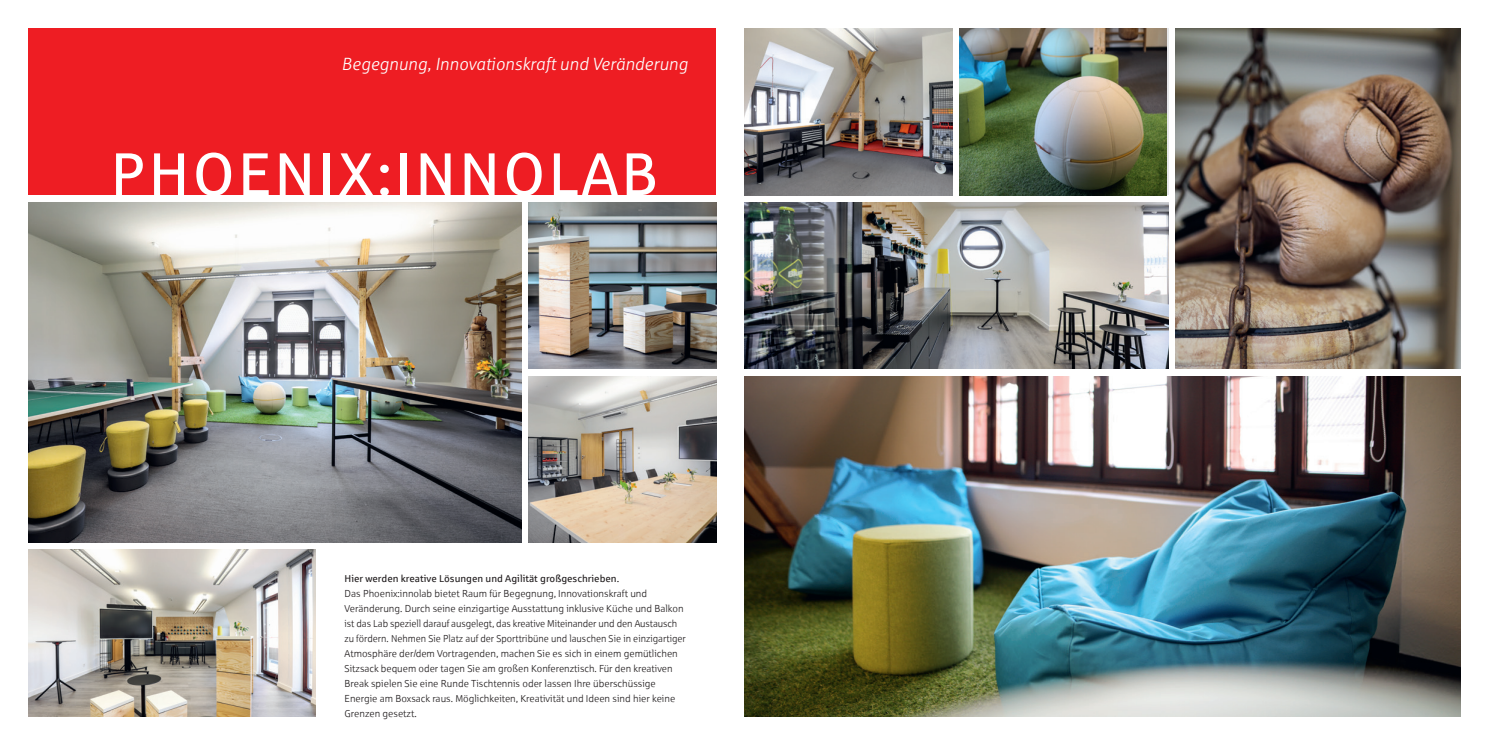
<style>
.page{position:relative;width:1489px;height:745px;background:#fff}
.page>*{position:absolute;margin:0;border:0;box-sizing:border-box;transform-origin:0 0}
.t1{font:60px "Sparkasse Rg";letter-spacing:.05em;color:#fff}
.t2{font:italic 17.5px "Sparkasse Lt";color:#fff}
.t3{font:10px/15px "Sparkasse Lt";color:#231f20}
.t4{font:10px "Sparkasse Rg";color:#231f20}
</style>
<div class="page">
<div style="left:28px;top:28px;width:688px;height:167px;background:#ee1d23"></div>
<img style="left:28px;top:202px;width:493px;height:340px">
<img style="left:528px;top:202px;width:188px;height:167px">
<img style="left:528px;top:376px;width:188px;height:166px">
<img style="left:28px;top:549px;width:287px;height:167px">
<img style="left:744px;top:376px;width:716px;height:340px">
<img style="left:1175px;top:28px;width:285px;height:341px">
<img style="left:744px;top:202px;width:424px;height:167px">
<img style="left:744px;top:28px;width:208px;height:167px">
<img style="left:959px;top:28px;width:207px;height:167px">
<h2 class="t2" style="left:341px;top:53px;width:348px">Begegnung, Innovationskraft und Veränderung</h2>
<h1 class="t1" style="left:110px;top:137px;width:549px">PHOENIX:INNOLAB</h1>
<p class="t4" style="left:344px;top:571px;width:276px">Hier werden kreative Lösungen und Agilität großgeschrieben.</p>
<p class="t3" style="left:344px;top:585px;width:343px">Das Phoenix:innolab bietet Raum für Begegnung, Innovationskraft und Veränderung. Durch seine einzigartige Ausstattung inklusive Küche und Balkon ist das Lab speziell darauf ausgelegt, das kreative Miteinander und den Austausch zu fördern. Nehmen Sie Platz auf der Sporttribüne und lauschen Sie in einzigartiger Atmosphäre der/dem Vortragenden, machen Sie es sich in einem gemütlichen Sitzsack bequem oder tagen Sie am großen Konferenztisch. Für den kreativen Break spielen Sie eine Runde Tischtennis oder lassen Ihre überschüssige Energie am Boxsack raus. Möglichkeiten, Kreativität und Ideen sind hier keine Grenzen gesetzt.</p>
</div>
